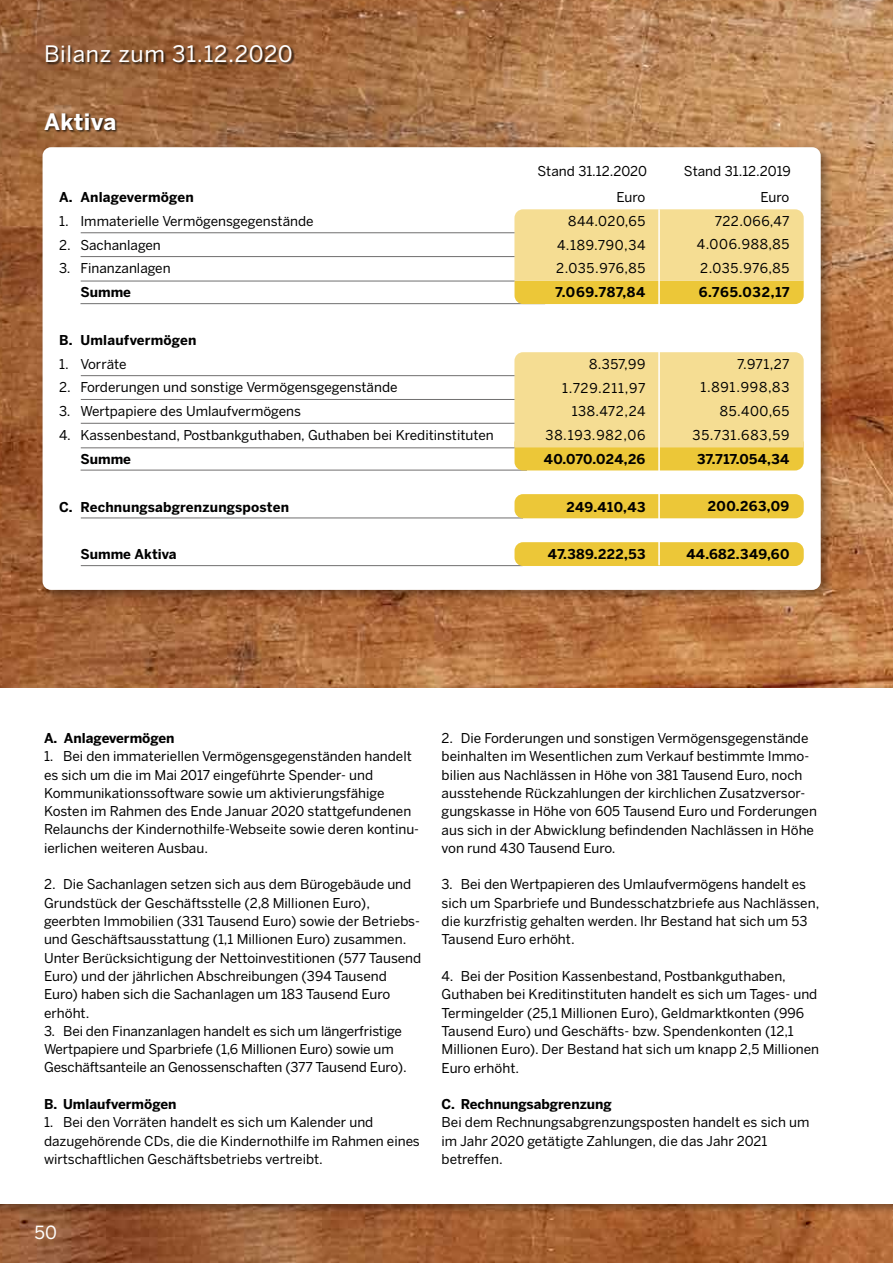
<style>
.page{position:relative;width:893px;height:1263px;background:#fff}
.page>*{position:absolute;margin:0;border:0;box-sizing:border-box;transform-origin:0 0}
.t1{font:22.5px "Benton Sans";letter-spacing:.03em;color:#fff}
.t2{font:700 22.5px "Benton Sans";letter-spacing:.02em;color:#fff}
.t3{font:18px "Benton Sans";color:#fff}
.t4{font:13.5px/18.3px "Benton Sans";color:#000}
.t5{font:700 13.5px "Benton Sans";letter-spacing:.015em;color:#000}
.t6{font:13.5px/23.9px "Benton Sans";letter-spacing:.04em;color:#000;text-align:right}
.t7{font:13.5px/23.9px "Benton Sans";letter-spacing:.045em;color:#000;text-align:right}
.t8{font:13.5px/23.9px "Benton Sans";letter-spacing:.05em;color:#000;text-align:right}
</style>
<div class="page">
<img style="left:0;top:0;width:893px;height:1263px">
<div style="left:39px;top:143px;width:794px;height:459px;background:#000;opacity:.35"></div>
<div style="left:43px;top:147px;width:778px;height:443px;background:#fff;border-radius:9px"></div>
<hr style="left:81px;top:470px;width:446px;height:1px;background:#706f6f">
<hr style="left:80px;top:303px;width:465px;height:1px;background:#706f6f">
<hr style="left:81px;top:518px;width:442px;height:1px;background:#706f6f">
<hr style="left:81px;top:565px;width:442px;height:1px;background:#706f6f">
<div style="left:0;top:684px;width:893px;height:532px;background:#000;opacity:.35"></div>
<div style="left:0;top:688px;width:893px;height:515px;background:#fff"></div>
<div style="left:514px;top:542px;width:290px;height:24px;background:#ecc738;border-radius:9px"></div>
<div style="left:514px;top:494px;width:290px;height:24px;background:#ecc738;border-radius:9px"></div>
<svg style="left:514px;top:352px;width:290px;height:118px;background:#f3d983"></svg>
<svg style="left:514px;top:209px;width:290px;height:95px;background:#f2d87e"></svg>
<hr style="left:658px;top:209px;width:2px;height:356px;background:#fff">
<hr style="left:81px;top:232px;width:433px;height:1px;background:#706f6f">
<hr style="left:81px;top:256px;width:433px;height:1px;background:#706f6f">
<hr style="left:81px;top:281px;width:433px;height:1px;background:#706f6f">
<hr style="left:81px;top:375px;width:433px;height:1px;background:#706f6f">
<hr style="left:81px;top:399px;width:433px;height:1px;background:#706f6f">
<hr style="left:81px;top:423px;width:433px;height:1px;background:#706f6f">
<hr style="left:81px;top:447px;width:433px;height:1px;background:#706f6f">
<div style="left:44px;top:113px;width:75px;height:20px;background:#000;opacity:.75"></div>
<div style="left:46px;top:46px;width:249px;height:20px;background:#000;opacity:.75"></div>
<h1 class="t1" style="left:44px;top:41px;width:250px">Bilanz zum 31.12.2020</h1>
<h1 class="t2" style="left:44px;top:108px;width:74px">Aktiva</h1>
<p class="t5" style="left:59px;top:189px;width:136px">A. Anlagevermögen</p>
<p class="t4" style="left:59px;top:211px;width:256px">1. Immaterielle Vermögensgegenstände</p>
<p class="t4" style="left:59px;top:235px;width:103px">2. Sachanlagen</p>
<p class="t4" style="left:59px;top:259px;width:113px">3. Finanzanlagen</p>
<p class="t5" style="left:80px;top:284px;width:52px">Summe</p>
<p class="t5" style="left:59px;top:332px;width:139px">B. Umlaufvermögen</p>
<p class="t4" style="left:59px;top:354px;width:69px">1. Vorräte</p>
<p class="t4" style="left:59px;top:378px;width:340px">2. Forderungen und sonstige Vermögensgegenstände</p>
<p class="t4" style="left:59px;top:402px;width:243px">3. Wertpapiere des Umlaufvermögens</p>
<p class="t4" style="left:59px;top:426px;width:436px">4. Kassenbestand, Postbankguthaben, Guthaben bei Kreditinstituten</p>
<p class="t5" style="left:80px;top:451px;width:52px">Summe</p>
<p class="t5" style="left:59px;top:499px;width:231px">C. Rechnungsabgrenzungsposten</p>
<p class="t5" style="left:80px;top:546px;width:98px">Summe Aktiva</p>
<p class="t4" style="left:537px;top:162px;width:111px">Stand 31.12.2020</p>
<p class="t4" style="left:684px;top:162px;width:109px">Stand 31.12.2019</p>
<p class="t6" style="left:556px;top:185px;width:91px">Euro<br>844.020,65<br>4.189.790,34<br>2.035.976,85</p>
<p class="t5" style="left:555px;top:284px;width:91px">7.069.787,84</p>
<p class="t6" style="left:697px;top:185px;width:94px">Euro<br>722.066,47<br>4.006.988,85<br>2.035.976,85</p>
<p class="t5" style="left:699px;top:284px;width:92px">6.765.032,17</p>
<p class="t7" style="left:545px;top:352px;width:101px">8.357,99<br>1.729.211,97<br>138.472,24<br>38.193.982,06</p>
<p class="t5" style="left:544px;top:451px;width:103px">40.070.024,26</p>
<p class="t5" style="left:566px;top:499px;width:80px">249.410,43</p>
<p class="t5" style="left:548px;top:546px;width:99px">47.389.222,53</p>
<p class="t8" style="left:693px;top:352px;width:98px">7.971,27<br>1.891.998,83<br>85.400,65<br>35.731.683,59</p>
<p class="t5" style="left:697px;top:451px;width:94px">37.717.054,34</p>
<p class="t5" style="left:708px;top:498px;width:83px">200.263,09</p>
<p class="t5" style="left:686px;top:546px;width:105px">44.682.349,60</p>
<p class="t5" style="left:44px;top:730px;width:132px">A. Anlagevermögen</p>
<p class="t4" style="left:44px;top:747px;width:377px">1. Bei den immateriellen Vermögensgegenständen handelt es sich um die im Mai 2017 eingeführte Spender- und Kommunikationssoftware sowie um aktivierungsfähige Kosten im Rahmen des Ende Januar 2020 stattgefundenen Relaunchs der Kindernothilfe-Webseite sowie deren kontinu&shy;ierlichen weiteren Ausbau.</p>
<p class="t4" style="left:44px;top:875px;width:379px">2. Die Sachanlagen setzen sich aus dem Bürogebäude und Grundstück der Geschäftsstelle (2,8 Millionen Euro), geerbten Immobilien (331 Tausend Euro) sowie der Betriebs&shy;und Geschäftsausstattung (1,1 Millionen Euro) zusammen.<br>Unter Berücksichtigung der Nettoinvestitionen (577 Tausend Euro) und der jährlichen Abschreibungen (394 Tausend Euro) haben sich die Sachanlagen um 183 Tausend Euro erhöht.</p>
<p class="t4" style="left:44px;top:1021px;width:364px">3. Bei den Finanzanlagen handelt es sich um längerfristige<br>Wertpapiere und Sparbriefe (1,6 Millionen Euro) sowie um<br>Geschäftsanteile an Genossenschaften (377 Tausend Euro).</p>
<p class="t5" style="left:44px;top:1096px;width:134px">B. Umlaufvermögen</p>
<p class="t4" style="left:44px;top:1113px;width:377px">1. Bei den Vorräten handelt es sich um Kalender und dazugehörende CDs, die die Kindernothilfe im Rahmen eines wirtschaftlichen Geschäftsbetriebs vertreibt.</p>
<p class="t4" style="left:442px;top:729px;width:377px">2. Die Forderungen und sonstigen Vermögensgegenstände beinhalten im Wesentlichen zum Verkauf bestimmte Immo&shy;bilien aus Nachlässen in Höhe von 381 Tausend Euro, noch ausstehende Rückzahlungen der kirchlichen Zusatzversor&shy;gungskasse in Höhe von 605 Tausend Euro und Forderungen aus sich in der Abwicklung befindenden Nachlässen in Höhe von rund 430 Tausend Euro.</p>
<p class="t4" style="left:442px;top:875px;width:379px">3. Bei den Wertpapieren des Umlaufvermögens handelt es sich um Sparbriefe und Bundesschatzbriefe aus Nachlässen, die kurzfristig gehalten werden. Ihr Bestand hat sich um 53<br>Tausend Euro erhöht.</p>
<p class="t4" style="left:442px;top:967px;width:379px">4. Bei der Position Kassenbestand, Postbankguthaben, Guthaben bei Kreditinstituten handelt es sich um Tages- und Termingelder (25,1 Millionen Euro), Geldmarktkonten (996<br>Tausend Euro) und Geschäfts- bzw. Spendenkonten (12,1<br>Millionen Euro). Der Bestand hat sich um knapp 2,5 Millionen Euro erhöht.</p>
<p class="t5" style="left:442px;top:1096px;width:172px">C. Rechnungsabgrenzung</p>
<p class="t4" style="left:442px;top:1113px;width:369px">Bei dem Rechnungsabgrenzungsposten handelt es sich um im Jahr 2020 getätigte Zahlungen, die das Jahr 2021 betreffen.</p>
<h2 class="t3" style="left:35px;top:1221px;width:24px">50</h2>
</div>
